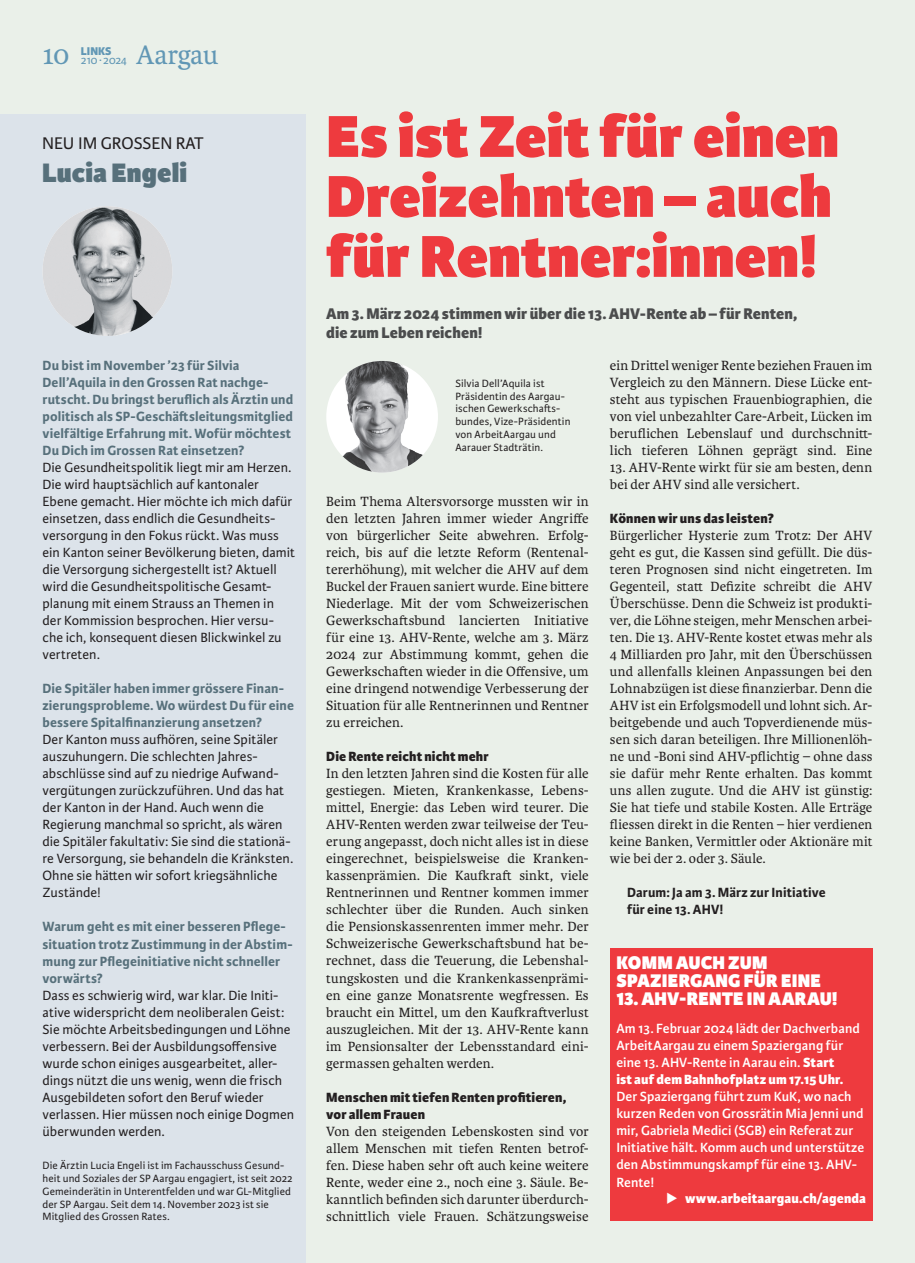
<style>
.page{position:relative;width:915px;height:1263px;background:#fff}
.page>*{position:absolute;margin:0;border:0;box-sizing:border-box;transform-origin:0 0}
.t1{font:800 63px/60px "Karmina Sans";color:#ee3a3e;text-align:justify}
.t2{font:800 28.5px "Karmina Sans";letter-spacing:.005em;color:#57707b}
.t3{font:28.5px "Karmina";letter-spacing:-.005em;color:#6197b5}
.t4{font:800 19.5px/18px "Karmina Sans";letter-spacing:.005em;color:#fff}
.t5{font:18px "Karmina Sans";color:#231f20}
.t6{font:800 16.5px/18.8px "Karmina Sans";letter-spacing:.005em;color:#4b4c4d}
.t7{font:14.25px/17px "Karmina";letter-spacing:.01em;color:#231f20;text-align:justify}
.t8{font:14.25px/17px "Karmina Sans";letter-spacing:.005em;color:#231f20}
.t9{font:700 14.25px/17px "Karmina Sans";letter-spacing:.01em;color:#57707b}
.t10{font:600 14.25px/17px "Karmina Sans";letter-spacing:.005em;color:#fff}
.t11{font:800 14.25px/17px "Karmina Sans";letter-spacing:.01em;color:#231f20}
.t12{font:700 14.25px/17px "Karmina Sans";letter-spacing:.01em;color:#231f20}
.t13{font:800 14.25px "Karmina Sans";letter-spacing:.01em;color:#fff}
.t14{font:12px "Karmina Sans";letter-spacing:-.01em;color:#6197b5}
.t15{font:800 12px "Karmina Sans";color:#6197b5}
.t16{font:11.25px/12.8px "Karmina Sans";letter-spacing:.015em;color:#231f20}
.s1{font-weight:800}
</style>
<div class="page">
<div style="left:0;top:0;width:914px;height:1263px;background:#eaf0e9"></div>
<div style="left:0;top:115px;width:305px;height:1148px;background:#dce3ea"></div>
<img style="left:43px;top:206px;width:129px;height:130px;border-radius:65px">
<img style="left:326px;top:361px;width:112px;height:111px;border-radius:56px">
<div style="left:609px;top:948px;width:263px;height:272px;background:#ee3a3e"></div>
<p class="t14" style="left:81px;top:53px;width:48px">210∙ 2024</p>
<h2 class="t3" style="left:136px;top:39px;width:84px">Aargau</h2>
<h2 class="t3" style="left:43px;top:39px;width:28px">10</h2>
<p class="t15" style="left:81px;top:44px;width:32px">LINKS</p>
<p class="t5" style="left:42px;top:133px;width:163px">NEU IM GROSSEN RAT</p>
<h2 class="t2" style="left:42px;top:155px;width:146px">Lucia Engeli</h2>
<p class="t9" style="left:43px;top:357px;width:252px">Du bist im November ’23 für Silvia Dell’Aquila in den Grossen Rat nachge&shy;rutscht. Du bringst beruflich als Ärztin und politisch als SP-Geschäftsleitungsmitglied vielfältige Erfahrung mit. Wofür möchtest Du Dich im Grossen Rat einsetzen?</p>
<p class="t8" style="left:43px;top:459px;width:254px">Die Gesundheitspolitik liegt mir am Herzen.<br>Die wird hauptsächlich auf kantonaler Ebene gemacht. Hier möchte ich mich dafür einsetzen, dass endlich die Gesundheits&shy;versorgung in den Fokus rückt. Was muss ein Kanton seiner Bevölkerung bieten, damit die Versorgung sichergestellt ist? Aktuell wird die Gesundheitspolitische Gesamt&shy;planung mit einem Strauss an Themen in der Kommission besprochen. Hier versu&shy;che ich, konsequent diesen Blickwinkel zu vertreten.</p>
<p class="t9" style="left:43px;top:680px;width:253px">Die Spitäler haben immer grössere Finan&shy;zierungsprobleme. Wo würdest Du für eine bessere Spitalfinanzierung ansetzen?</p>
<p class="t8" style="left:43px;top:731px;width:252px">Der Kanton muss aufhören, seine Spitäler auszuhungern. Die schlechten Jahres&shy;abschlüsse sind auf zu niedrige Aufwand&shy;vergütungen zurückzuführen. Und das hat der Kanton in der Hand. Auch wenn die Regierung manchmal so spricht, als wären die Spitäler fakultativ: Sie sind die stationä&shy;re Versorgung, sie behandeln die Kränksten.<br>Ohne sie hätten wir sofort kriegsähnliche Zustände!</p>
<p class="t9" style="left:43px;top:919px;width:251px">Warum geht es mit einer besseren Pflege&shy;situation trotz Zustimmung in der Abstim&shy;mung zur Pflegeinitiative nicht schneller vorwärts?</p>
<p class="t8" style="left:43px;top:987px;width:253px">Dass es schwierig wird, war klar. Die Initi&shy;ative widerspricht dem neoliberalen Geist:<br>Sie möchte Arbeitsbedingungen und Löhne verbessern. Bei der Ausbildungsoffensive wurde schon einiges ausgearbeitet, aller&shy;dings nützt die uns wenig, wenn die frisch Ausgebildeten sofort den Beruf wieder verlassen. Hier müssen noch einige Dogmen überwunden werden.</p>
<p class="t16" style="left:43px;top:1159px;width:252px">Die Ärztin Lucia Engeli ist im Fachausschuss Gesund&shy;heit und Soziales der SP Aargau engagiert, ist seit 2022<br>Gemeinderätin in Unterentfelden und war GL-Mitglied der SP Aargau. Seit dem 14. November 2023 ist sie Mitglied des Grossen Rates.</p>
<h1 class="t1" style="left:326px;top:109px;width:514px">Es ist Zeit für einen Dreizehnten – auch für Rentner:innen!</h1>
<p class="t6" style="left:326px;top:305px;width:472px">Am 3. März 2024 stimmen wir über die 13. AHV-Rente ab – für Renten, die zum Leben reichen!</p>
<p class="t16" style="left:455px;top:377px;width:117px">Silvia Dell’Aquila ist<br>Präsidentin des Aargau&shy;ischen Gewerkschafts&shy;bundes, Vize-Präsidentin von ArbeitAargau und<br>Aarauer Stadträtin.</p>
<p class="t7" style="left:326px;top:493px;width:264px">Beim Thema Altersvorsorge mussten wir in den letzten Jahren immer wieder Angriffe von bürgerlicher Seite abwehren. Erfolg&shy;reich, bis auf die letzte Reform (Rentenal&shy;tererhöhung), mit welcher die AHV auf dem Buckel der Frauen saniert wurde. Eine bittere Niederlage. Mit der vom Schweizerischen Gewerkschaftsbund lancierten Initiative für eine 13. AHV-Rente, welche am 3. März 2024 zur Abstimmung kommt, gehen die Gewerkschaften wieder in die Offensive, um eine dringend notwendige Verbesserung der Situation für alle Rentnerinnen und Rentner zu erreichen.</p>
<p class="t11" style="left:326px;top:748px;width:164px">Die Rente reicht nicht mehr</p>
<p class="t7" style="left:326px;top:765px;width:264px">In den letzten Jahren sind die Kosten für alle gestiegen. Mieten, Krankenkasse, Lebens&shy;mittel, Energie: das Leben wird teurer. Die AHV-Renten werden zwar teilweise der Teu&shy;erung angepasst, doch nicht alles ist in diese eingerechnet, beispielsweise die Kranken&shy;kassenprämien. Die Kaufkraft sinkt, viele Rentnerinnen und Rentner kommen immer schlechter über die Runden. Auch sinken die Pensionskassenrenten immer mehr. Der Schweizerische Gewerkschaftsbund hat be&shy;rechnet, dass die Teuerung, die Lebenshal&shy;tungskosten und die Krankenkassenprämi&shy;en eine ganze Monatsrente wegfressen. Es braucht ein Mittel, um den Kaufkraftverlust auszugleichen. Mit der 13. AHV-Rente kann im Pensionsalter der Lebensstandard eini&shy;germassen gehalten werden.</p>
<p class="t11" style="left:326px;top:1089px;width:241px">Menschen mit tiefen Renten profitieren, vor allem Frauen</p>
<p class="t7" style="left:326px;top:1123px;width:264px">Von den steigenden Lebenskosten sind vor allem Menschen mit tiefen Renten betrof&shy;fen. Diese haben sehr oft auch keine weitere Rente, weder eine 2., noch eine 3. Säule. Be&shy;kanntlich befinden sich darunter überdurch&shy;schnittlich viele Frauen. Schätzungsweise</p>
<p class="t7" style="left:609px;top:357px;width:264px">ein Drittel weniger Rente beziehen Frauen im Vergleich zu den Männern. Diese Lücke ent&shy;steht aus typischen Frauenbiographien, die von viel unbezahlter Care-Arbeit, Lücken im beruflichen Lebenslauf und durchschnitt&shy;lich tieferen Löhnen geprägt sind. Eine</p>
<p class="t7" style="left:609px;top:459px;width:264px">13. AHV-Rente wirkt für sie am besten, denn bei der AHV sind alle versichert.</p>
<p class="t11" style="left:609px;top:511px;width:165px">Können wir uns das leisten?</p>
<p class="t7" style="left:609px;top:527px;width:264px">Bürgerlicher Hysterie zum Trotz: Der AHV geht es gut, die Kassen sind gefüllt. Die düs&shy;teren Prognosen sind nicht eingetreten. Im Gegenteil, statt Defizite schreibt die AHV Überschüsse. Denn die Schweiz ist produkti&shy;ver, die Löhne steigen, mehr Menschen arbei&shy;ten. Die 13. AHV-Rente kostet etwas mehr als 4 Milliarden pro Jahr, mit den Überschüssen und allenfalls kleinen Anpassungen bei den Lohnabzügen ist diese finanzierbar. Denn die AHV ist ein Erfolgsmodell und lohnt sich. Ar&shy;beitgebende und auch Topverdienende müs&shy;sen sich daran beteiligen. Ihre Millionenlöh&shy;ne und -Boni sind AHV-pflichtig – ohne dass sie dafür mehr Rente erhalten. Das kommt uns allen zugute. Und die AHV ist günstig:<br>Sie hat tiefe und stabile Kosten. Alle Erträge fliessen direkt in die Renten – hier verdienen keine Banken, Vermittler oder Aktionäre mit wie bei der 2. oder 3. Säule.</p>
<p class="t12" style="left:626px;top:884px;width:200px">Darum: Ja am 3. März zur Initiative für eine 13. AHV!</p>
<h3 class="t4" style="left:616px;top:955px;width:206px">KOMM AUCH ZUM<br>SPAZIERGANG FÜR EINE</h3>
<h3 class="t4" style="left:616px;top:991px;width:223px">13. AHV-RENTE IN AARAU!</h3>
<p class="t10" style="left:616px;top:1020px;width:245px">Am 13. Februar 2024 lädt der Dachverband ArbeitAargau zu einem Spaziergang für eine 13. AHV-Rente in Aarau ein. <span class="s1">Start<br>ist auf dem Bahnhofplatz um 17.15 Uhr.</span></p>
<p class="t10" style="left:616px;top:1088px;width:249px">Der Spaziergang führt zum KuK, wo nach kurzen Reden von Grossrätin Mia Jenni und mir, Gabriela Medici (SGB) ein Referat zur Initiative hält. Komm auch und unterstütze den Abstimmungskampf für eine 13. AHV-Rente!</p>
<p class="t13" style="left:666px;top:1190px;width:201px">◆ www.arbeitaargau.ch/agenda</p>
</div>
